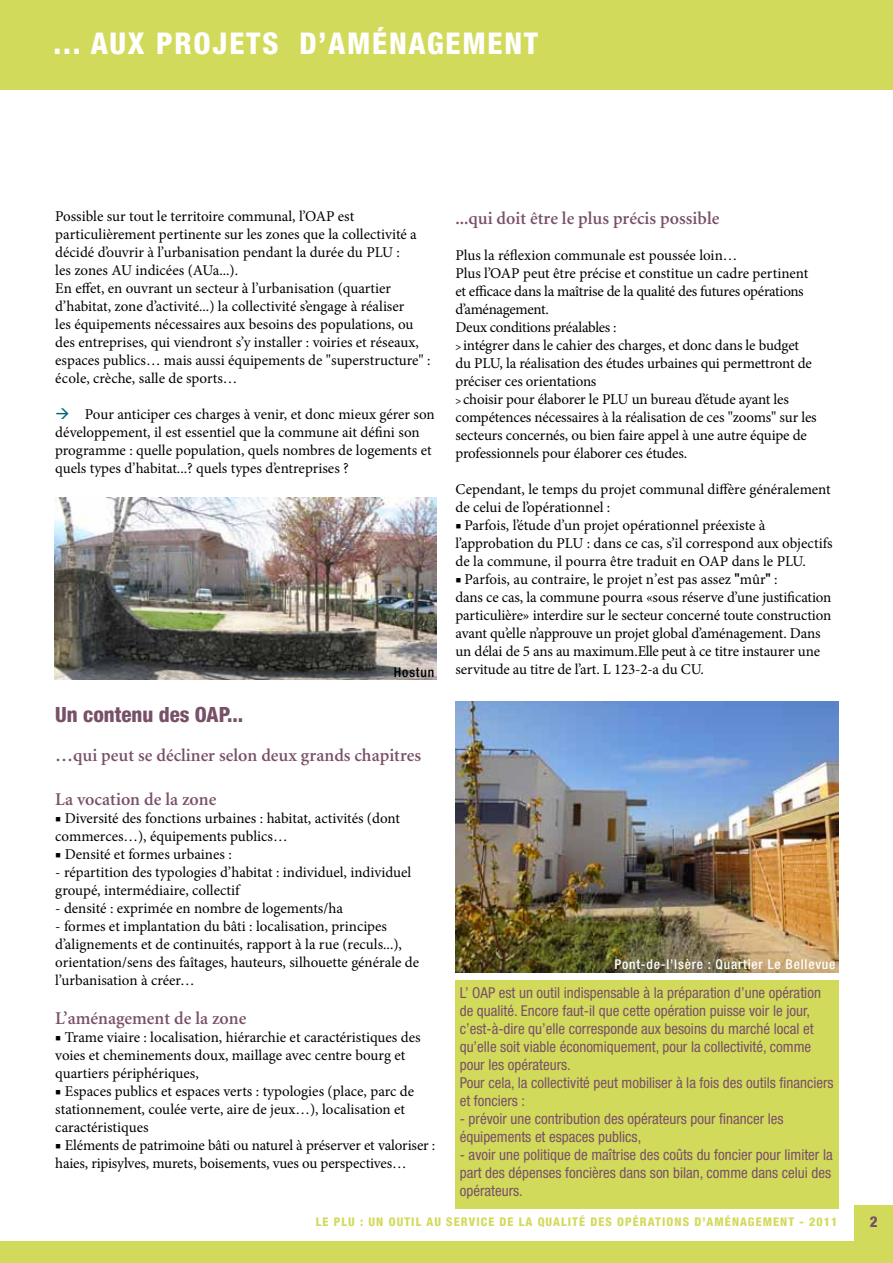
<style>
.page{position:relative;width:893px;height:1263px;background:#fff}
.page>*{position:absolute;margin:0;border:0;box-sizing:border-box;transform-origin:0 0}
.t1{font:800 condensed 30px "Helvetica Neue LT";letter-spacing:.06em;color:#fff}
.t2{font:800 condensed 21px "Helvetica Neue LT";color:#785068}
.t3{font:600 18px "Minion LT";color:#785068}
.t4{font:15px/18px "Minion Pro";letter-spacing:-.005em;color:#000}
.t5{font:condensed 15px/18px "Helvetica Neue LT";color:#785068}
.t6{font:800 condensed 15px "Helvetica Neue LT";color:#785068}
.t7{font:500 condensed 13.5px "Helvetica Neue LT";letter-spacing:.06em;color:#fff}
.t8{font:500 condensed 13.5px "Helvetica Neue LT";letter-spacing:.06em;color:#000}
.t9{font:800 condensed 12px "Helvetica Neue LT";letter-spacing:.09em;color:#d2da5c}
.s1{font-family:"Minion LT"}
.s2{color:#006979}
.s3{font-weight:700;font-size:10.5px}
.s4{font-family:"Arial"}
</style>
<div class="page">
<div style="left:455px;top:980px;width:384px;height:229px;background:#d2da5c"></div>
<img style="left:455px;top:702px;width:384px;height:271px">
<div style="left:0;top:0;width:893px;height:89px;background:#d2da5c"></div>
<div style="left:0;top:1242px;width:893px;height:21px;background:#d2da5c"></div>
<div style="left:855px;top:1205px;width:38px;height:37px;background:#d2da5c"></div>
<img style="left:54px;top:497px;width:383px;height:183px">
<h1 class="t1" style="left:54px;top:25px;width:486px">... AUX PROJETS D’AMÉNAGEMENT</h1>
<p class="t4" style="left:55px;top:208px;width:377px">Possible sur tout le territoire communal, l’OAP est particulièrement pertinente sur les zones que la collectivité a décidé d’ouvrir à l’urbanisation pendant la durée du PLU :<br>les zones AU indicées (AUa...).<br>En effet, en ouvrant un secteur à l’urbanisation (quartier d’habitat, zone d’activité...) la collectivité s’engage à réaliser<br>les équipements nécessaires aux besoins des populations, ou des entreprises, qui viendront s’y installer : voiries et réseaux, espaces publics… mais aussi équipements de <span class="s1">"</span>superstructure<span class="s1">"</span> : école, crèche, salle de sports…</p>
<p class="t4" style="left:55px;top:406px;width:381px"><span class="s2">→</span> Pour anticiper ces charges à venir, et donc mieux gérer son développement, il est essentiel que la commune ait défini son programme : quelle population, quels nombres de logements et quels types d’habitat...? quels types d’entreprises ?</p>
<p class="t8" style="left:394px;top:664px;width:42px">Hostun</p>
<h2 class="t2" style="left:55px;top:701px;width:190px">UN CONTENU DES OAP...</h2>
<p class="t3" style="left:55px;top:746px;width:367px">…qui peut se décliner selon deux grands chapitres</p>
<p class="t3" style="left:55px;top:790px;width:163px">La vocation de la zone</p>
<p class="t4" style="left:55px;top:809px;width:346px">■ Diversité des fonctions urbaines : habitat, activités (dont commerces…), équipements publics…</p>
<p class="t4" style="left:55px;top:845px;width:178px">■ Densité et formes urbaines :</p>
<p class="t4" style="left:55px;top:863px;width:357px">- répartition des typologies d’habitat : individuel, individuel groupé, intermédiaire, collectif</p>
<p class="t4" style="left:55px;top:899px;width:289px">- densité : exprimée en nombre de logements/ha</p>
<p class="t4" style="left:55px;top:917px;width:365px">- formes et implantation du bâti : localisation, principes d’alignements et de continuités, rapport à la rue (reculs...), orientation/sens des faîtages, hauteurs, silhouette générale de l’urbanisation à créer…</p>
<p class="t3" style="left:55px;top:1009px;width:193px">L’aménagement de la zone</p>
<p class="t4" style="left:55px;top:1028px;width:367px">■ Trame viaire : localisation, hiérarchie et caractéristiques des voies et cheminements doux, maillage avec centre bourg et quartiers périphériques,</p>
<p class="t4" style="left:55px;top:1082px;width:360px">■ Espaces publics et espaces verts : typologies (place, parc de stationnement, coulée verte, aire de jeux…), localisation et caractéristiques</p>
<p class="t4" style="left:55px;top:1136px;width:382px">■ Eléments de patrimoine bâti ou naturel à préserver et valoriser : haies, ripisylves, murets, boisements, vues ou perspectives…</p>
<p class="t3" style="left:455px;top:209px;width:265px">...qui doit être le plus précis possible</p>
<p class="t4" style="left:455px;top:246px;width:363px">Plus la réflexion communale est poussée loin…<br>Plus l’OAP peut être précise et constitue un cadre pertinent et efficace dans la maîtrise de la qualité des futures opérations d’aménagement.<br>Deux conditions préalables :<br><span class="s3">&gt;</span> intégrer dans le cahier des charges, et donc dans le budget du PLU, la réalisation des études urbaines qui permettront de préciser ces orientations<br><span class="s3">&gt;</span> choisir pour élaborer le PLU un bureau d’étude ayant les compétences nécessaires à la réalisation de ces <span class="s1">"</span>zooms<span class="s1">"</span> sur les secteurs concernés, ou bien faire appel à une autre équipe de professionnels pour élaborer ces études.</p>
<p class="t4" style="left:455px;top:480px;width:377px">Cependant, le temps du projet communal diffère généralement de celui de l’opérationnel :</p>
<p class="t4" style="left:455px;top:516px;width:379px">■ Parfois, l’étude d’un projet opérationnel préexiste à l’approbation du PLU : dans ce cas, s’il correspond aux objectifs de la commune, il pourra être traduit en OAP dans le PLU.</p>
<p class="t4" style="left:455px;top:570px;width:377px">■ Parfois, au contraire, le projet n’est pas assez <span class="s4">"</span>mûr<span class="s4">"</span> :<br>dans ce cas, la commune pourra «sous réserve d’une justification particulière» interdire sur le secteur concerné toute construction avant qu’elle n’approuve un projet global d’aménagement. Dans un délai de 5 ans au maximum.Elle peut à ce titre instaurer une servitude au titre de l’art. L 123-2-a du CU.</p>
<p class="t7" style="left:614px;top:956px;width:223px">Pont-de-l’Isère : Quartier Le Bellevue</p>
<p class="t5" style="left:460px;top:984px;width:375px">L’ OAP est un outil indispensable à la préparation d’une opération de qualité. Encore faut-il que cette opération puisse voir le jour, c’est-à-dire qu’elle corresponde aux besoins du marché local et qu’elle soit viable économiquement, pour la collectivité, comme pour les opérateurs.<br>Pour cela, la collectivité peut mobiliser à la fois des outils financiers et fonciers :</p>
<p class="t5" style="left:460px;top:1110px;width:325px">- prévoir une contribution des opérateurs pour financer les équipements et espaces publics,</p>
<p class="t5" style="left:460px;top:1146px;width:374px;text-align:justify">- avoir une politique de maîtrise des coûts du foncier pour limiter la part des dépenses foncières dans son bilan, comme dans celui des opérateurs.</p>
<p class="t9" style="left:316px;top:1214px;width:26px">LE PLU</p>
<p class="t9" style="left:360px;top:1214px;width:479px">: UN OUTIL AU SERVICE DE LA QUALITÉ DES OPÉRATIONS D’AMÉNAGEMENT - 2011</p>
<p class="t6" style="left:870px;top:1212px;width:9px">2</p>
</div>
